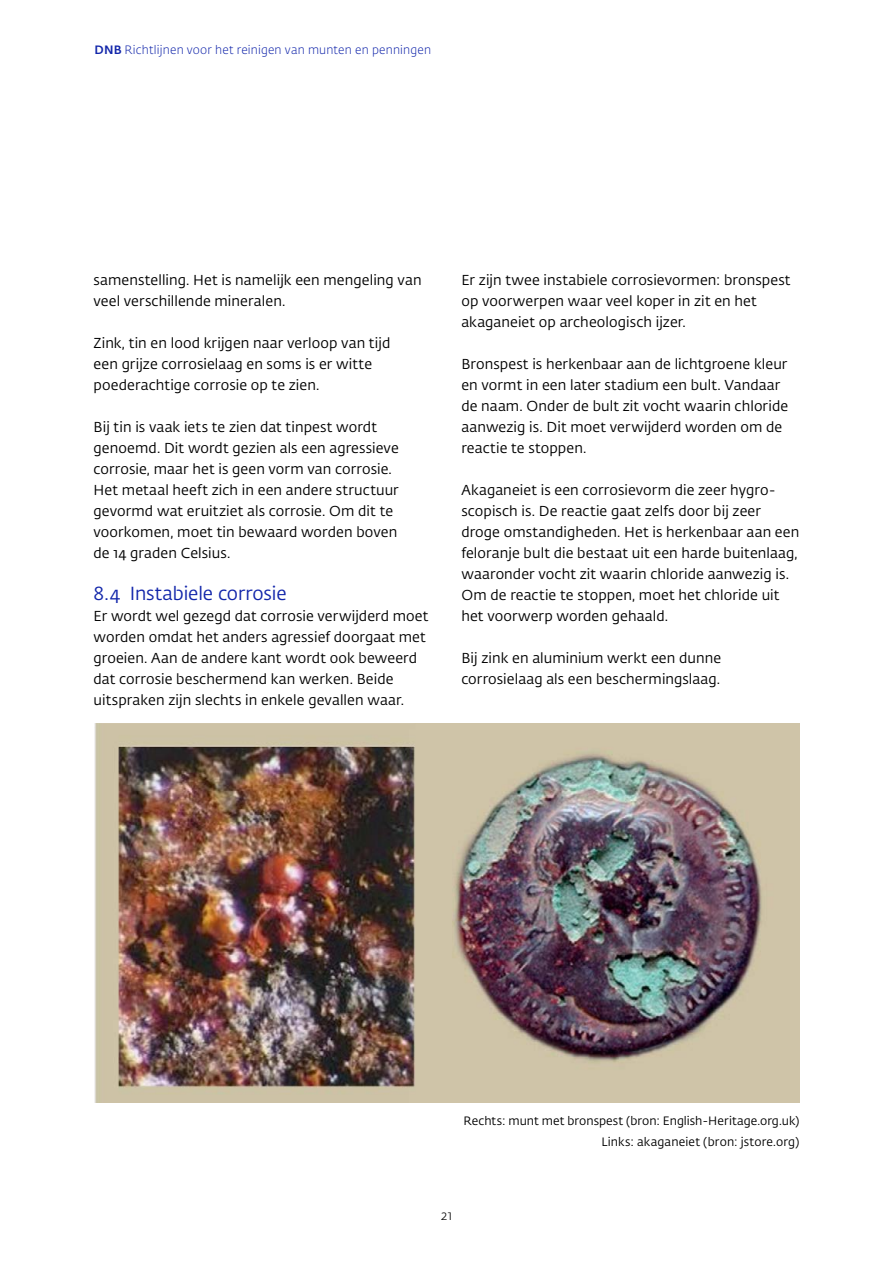
<style>
.page{position:relative;width:893px;height:1263px;background:#fff}
.page>*{position:absolute;margin:0;border:0;box-sizing:border-box;transform-origin:0 0}
.t1{font:18.75px "DNB Fedra";letter-spacing:-.005em;color:#1226aa}
.t2{font:14.25px/21px "DNB Fedra";letter-spacing:.005em;color:#000}
.t3{font:300 13.5px "DNB Fedra";color:#000}
.t4{font:12px/21px "DNB Fedra";letter-spacing:.01em;color:#000;text-align:right}
.t5{font:300 12px "DNB Fedra";letter-spacing:.015em;color:#1226aa}
.s1{font-weight:500}
</style>
<div class="page">
<img style="left:95px;top:723px;width:704px;height:379px">
<p class="t5" style="left:95px;top:43px;width:338px"><span class="s1">DNB</span> Richtlijnen voor het reinigen van munten en penningen</p>
<p class="t2" style="left:94px;top:270px;width:330px">samenstelling. Het is namelijk een mengeling van veel verschillende mineralen.</p>
<p class="t2" style="left:94px;top:333px;width:298px">Zink, tin en lood krijgen naar verloop van tijd een grijze corrosielaag en soms is er witte poederachtige corrosie op te zien.</p>
<p class="t2" style="left:94px;top:417px;width:307px">Bij tin is vaak iets te zien dat tinpest wordt genoemd. Dit wordt gezien als een agressieve corrosie, maar het is geen vorm van corrosie.<br>Het metaal heeft zich in een andere structuur gevormd wat eruitziet als corrosie. Om dit te voorkomen, moet tin bewaard worden boven de 14 graden Celsius.</p>
<h1 class="t1" style="left:94px;top:582px;width:195px">8.4 Instabiele corrosie</h1>
<p class="t2" style="left:94px;top:606px;width:336px">Er wordt wel gezegd dat corrosie verwijderd moet worden omdat het anders agressief doorgaat met groeien. Aan de andere kant wordt ook beweerd dat corrosie beschermend kan werken. Beide uitspraken zijn slechts in enkele gevallen waar.</p>
<p class="t2" style="left:461px;top:270px;width:331px">Er zijn twee instabiele corrosievormen: bronspest op voorwerpen waar veel koper in zit en het akaganeiet op archeologisch ijzer.</p>
<p class="t2" style="left:461px;top:354px;width:328px">Bronspest is herkenbaar aan de lichtgroene kleur en vormt in een later stadium een bult. Vandaar de naam. Onder de bult zit vocht waarin chloride aanwezig is. Dit moet verwijderd worden om de reactie te stoppen.</p>
<p class="t2" style="left:461px;top:480px;width:339px">Akaganeiet is een corrosievorm die zeer hygro&shy;scopisch is. De reactie gaat zelfs door bij zeer droge omstandigheden. Het is herkenbaar aan een feloranje bult die bestaat uit een harde buitenlaag, waaronder vocht zit waarin chloride aanwezig is.<br>Om de reactie te stoppen, moet het chloride uit het voorwerp worden gehaald.</p>
<p class="t2" style="left:461px;top:648px;width:261px">Bij zink en aluminium werkt een dunne corrosielaag als een beschermingslaag.</p>
<p class="t4" style="left:463px;top:1110px;width:338px">Rechts: munt met bronspest (bron: English- Heritage.org.uk)<br>Links: akaganeiet (bron: jstore.org)</p>
<p class="t3" style="left:441px;top:1207px;width:13px">21</p>
</div>
